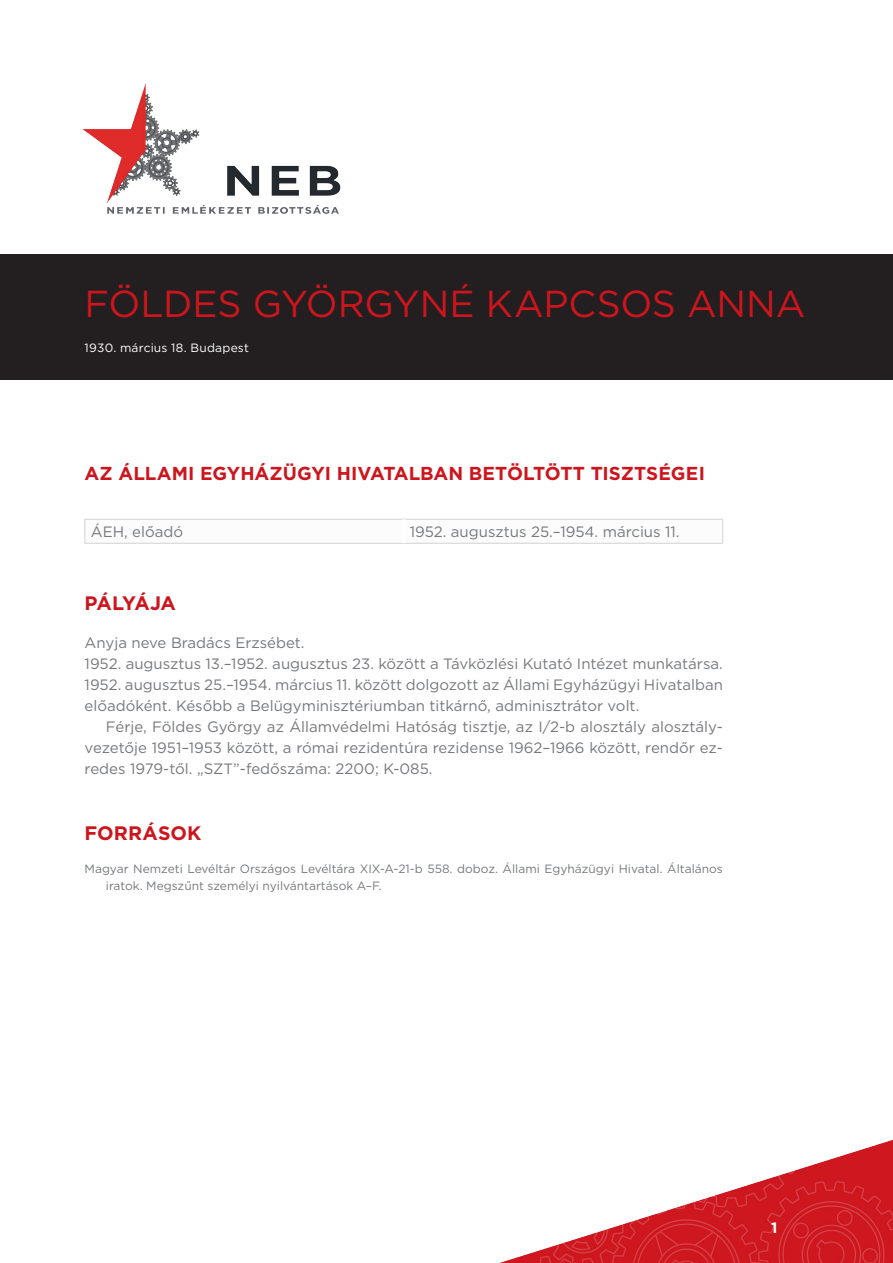
<style>
.page{position:relative;width:893px;height:1263px;background:#fff}
.page>*{position:absolute;margin:0;border:0;box-sizing:border-box;transform-origin:0 0}
.név{font:37.5px "Gotham";letter-spacing:-.005em;color:#cd151d}
.cím{font:700 19.5px "Gotham";color:#cd151d}
.cím-2{font:700 19.5px "Gotham";letter-spacing:-.04em;color:#cd151d}
.cím-3{font:700 18.75px "Gotham";color:#cd151d}
.Bekezdésstílus_1{font:15px/21px "Gotham";color:#76787b;text-align:justify}
.t1{font:700 15px "Gotham";color:#fff}
.kissebb{font:12px/16.5px "Gotham";color:#76787b}
.születés{font:12px "Gotham";letter-spacing:.02em;color:#fff}
</style>
<div class="page">
<img style="left:500px;top:1140px;width:393px;height:123px">
<div style="left:0;top:254px;width:893px;height:125px;background:#231f20"></div>
<img style="left:82px;top:83px;width:259px;height:131px">
<svg style="left:85px;top:519px;width:638px;height:24px"></svg>
<hr style="left:85px;top:543px;width:319px;height:1px;background:#d1d2d4">
<hr style="left:404px;top:543px;width:319px;height:1px;background:#d1d2d4">
<div style="left:401px;top:519px;width:5px;height:24px;background:#fff"></div>
<p class="név" style="left:85px;top:279px;width:722px">FÖLDES GYÖRGYNÉ KAPCSOS ANNA</p>
<p class="születés" style="left:85px;top:340px;width:166px">1930. március 18. Budapest</p>
<p class="cím-3" style="left:85px;top:461px;width:622px">AZ ÁLLAMI EGYHÁZÜGYI HIVATALBAN BETÖLTÖTT TISZTSÉGEI</p>
<p class="Bekezdésstílus_1" style="left:91px;top:521px;width:94px">ÁEH, előadó</p>
<p class="Bekezdésstílus_1" style="left:410px;top:521px;width:271px">1952. augusztus 25.–1954. március 11.</p>
<p class="cím-2" style="left:85px;top:590px;width:93px">PÁLYÁJA</p>
<p class="Bekezdésstílus_1" style="left:85px;top:631px;width:221px">Anyja neve Bradács Erzsébet.</p>
<p class="Bekezdésstílus_1" style="left:85px;top:652px;width:640px">1952. augusztus 13.–1952. augusztus 23. között a Távközlési Kutató Intézet munkatársa.<br>1952. augusztus 25.–1954. március 11. között dolgozott az Állami Egyházügyi Hivatalban előadóként. Később a Belügyminisztériumban titkárnő, adminisztrátor volt.</p>
<p class="Bekezdésstílus_1" style="left:85px;top:715px;width:640px;text-indent:21px">Férje, Földes György az Államvédelmi Hatóság tisztje, az I/2-b alosztály alosztály&shy;vezetője 1951–1953 között, a római rezidentúra rezidense 1962–1966 között, rendőr ez&shy;redes 1979-től. „SZT”-fedőszáma: 2200; K-085.</p>
<p class="cím" style="left:85px;top:820px;width:118px">FORRÁSOK</p>
<p class="kissebb" style="left:106px;top:860px;width:618px;text-indent:-21px">Magyar Nemzeti Levéltár Országos Levéltára XIX-A-21-b 558. doboz. Állami Egyházügyi Hivatal. Általános iratok. Megszűnt személyi nyilvántartások A–F.</p>
<p class="t1" style="left:771px;top:1218px;width:8px">1</p>
</div>
